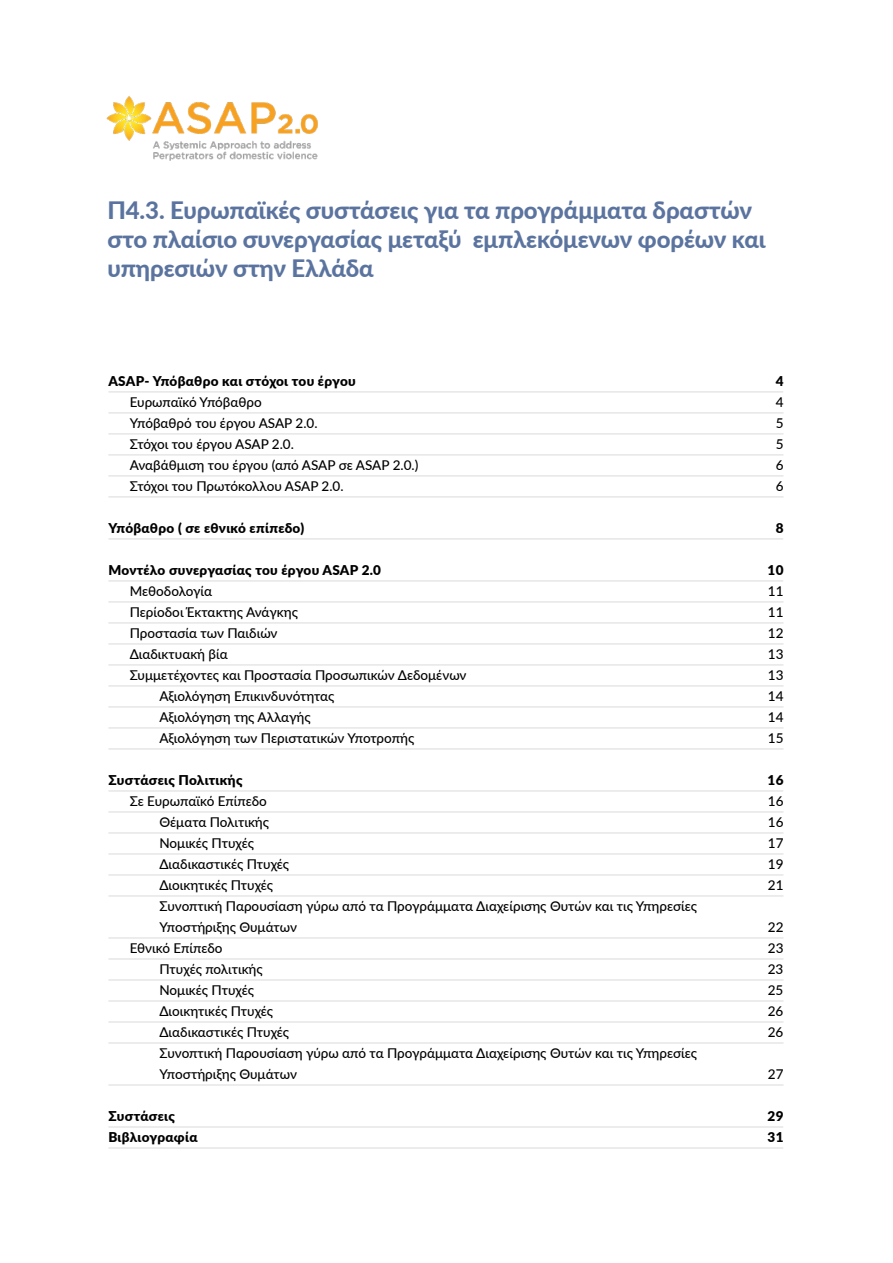
<style>
.page{position:relative;width:893px;height:1263px;background:#fff}
.page>*{position:absolute;margin:0;border:0;box-sizing:border-box;transform-origin:0 0}
.H_cover{font:800 24px/28.8px "Lato";letter-spacing:-.005em;color:#5b749f}
.t1{font:500 13.5px/21px "Lato";color:#000}
.TOC_p3{font:900 13.5px "Lato";letter-spacing:.02em;color:#000}
</style>
<div class="page">
<hr style="left:108px;top:391px;width:675px;height:1px;background:#dadada">
<hr style="left:108px;top:412px;width:675px;height:1px;background:#dadada">
<hr style="left:108px;top:433px;width:675px;height:1px;background:#dadada">
<hr style="left:108px;top:454px;width:675px;height:1px;background:#dadada">
<hr style="left:108px;top:475px;width:675px;height:1px;background:#dadada">
<hr style="left:108px;top:496px;width:675px;height:1px;background:#dadada">
<hr style="left:108px;top:538px;width:675px;height:1px;background:#dadada">
<hr style="left:108px;top:580px;width:675px;height:1px;background:#dadada">
<hr style="left:108px;top:601px;width:675px;height:1px;background:#dadada">
<hr style="left:108px;top:622px;width:675px;height:1px;background:#dadada">
<hr style="left:108px;top:643px;width:675px;height:1px;background:#dadada">
<hr style="left:108px;top:664px;width:675px;height:1px;background:#dadada">
<hr style="left:108px;top:685px;width:675px;height:1px;background:#dadada">
<hr style="left:108px;top:706px;width:675px;height:1px;background:#dadada">
<hr style="left:108px;top:727px;width:675px;height:1px;background:#dadada">
<hr style="left:108px;top:748px;width:675px;height:1px;background:#dadada">
<hr style="left:108px;top:790px;width:675px;height:1px;background:#dadada">
<hr style="left:108px;top:811px;width:675px;height:1px;background:#dadada">
<hr style="left:108px;top:832px;width:675px;height:1px;background:#dadada">
<hr style="left:108px;top:853px;width:675px;height:1px;background:#dadada">
<hr style="left:108px;top:874px;width:675px;height:1px;background:#dadada">
<hr style="left:108px;top:895px;width:675px;height:1px;background:#dadada">
<hr style="left:108px;top:937px;width:675px;height:1px;background:#dadada">
<hr style="left:108px;top:958px;width:675px;height:1px;background:#dadada">
<hr style="left:108px;top:979px;width:675px;height:1px;background:#dadada">
<hr style="left:108px;top:1000px;width:675px;height:1px;background:#dadada">
<hr style="left:108px;top:1021px;width:675px;height:1px;background:#dadada">
<hr style="left:108px;top:1042px;width:675px;height:1px;background:#dadada">
<hr style="left:108px;top:1084px;width:675px;height:1px;background:#dadada">
<hr style="left:108px;top:1126px;width:675px;height:1px;background:#dadada">
<hr style="left:108px;top:1147px;width:675px;height:1px;background:#dadada">
<img style="left:106px;top:96px;width:212px;height:65px">
<p class="H_cover" style="left:107px;top:195px;width:660px">Π4.3. Ευρωπαϊκές συστάσεις για τα προγράμματα δραστών στο πλαίσιο συνεργασίας μεταξύ εμπλεκόμενων φορέων και υπηρεσιών στην Ελλάδα</p>
<p class="TOC_p3" style="left:108px;top:371px;width:249px">ASAP- Υπόβαθρο και στόχοι του έργου</p>
<p class="TOC_p3" style="left:776px;top:371px;width:9px">4</p>
<p class="t1" style="left:130px;top:391px;width:134px">Ευρωπαϊκό Υπόβαθρο</p>
<p class="t1" style="left:776px;top:391px;width:9px">4</p>
<p class="t1" style="left:130px;top:412px;width:189px">Υπόβαθρό του έργου ASAP 2.0.</p>
<p class="t1" style="left:776px;top:412px;width:9px">5</p>
<p class="t1" style="left:130px;top:433px;width:166px">Στόχοι του έργου ASAP 2.0.</p>
<p class="t1" style="left:776px;top:433px;width:9px">5</p>
<p class="t1" style="left:130px;top:454px;width:290px">Αναβάθμιση του έργου (από ASAP σε ASAP 2.0.)</p>
<p class="t1" style="left:776px;top:454px;width:9px">6</p>
<p class="t1" style="left:130px;top:475px;width:215px">Στόχοι του Πρωτόκολλου ASAP 2.0.</p>
<p class="t1" style="left:776px;top:475px;width:9px">6</p>
<p class="TOC_p3" style="left:108px;top:518px;width:197px">Υπόβαθρο ( σε εθνικό επίπεδο)</p>
<p class="TOC_p3" style="left:776px;top:518px;width:9px">8</p>
<p class="TOC_p3" style="left:108px;top:560px;width:274px">Μοντέλο συνεργασίας του έργου ASAP 2.0</p>
<p class="TOC_p3" style="left:767px;top:560px;width:17px">10</p>
<p class="t1" style="left:130px;top:580px;width:84px">Μεθοδολογία</p>
<p class="t1" style="left:768px;top:580px;width:17px">11</p>
<p class="t1" style="left:130px;top:601px;width:170px">Περίοδοι Έκτακτης Ανάγκης</p>
<p class="t1" style="left:768px;top:601px;width:17px">11</p>
<p class="t1" style="left:130px;top:622px;width:149px">Προστασία των Παιδιών</p>
<p class="t1" style="left:768px;top:622px;width:17px">12</p>
<p class="t1" style="left:130px;top:643px;width:100px">Διαδικτυακή βία</p>
<p class="t1" style="left:768px;top:643px;width:17px">13</p>
<p class="t1" style="left:130px;top:664px;width:338px">Συμμετέχοντες και Προστασία Προσωπικών Δεδομένων</p>
<p class="t1" style="left:768px;top:664px;width:17px">13</p>
<p class="t1" style="left:159px;top:685px;width:177px">Αξιολόγηση Επικινδυνότητας</p>
<p class="t1" style="left:768px;top:685px;width:17px">14</p>
<p class="t1" style="left:159px;top:706px;width:153px">Αξιολόγηση της Αλλαγής</p>
<p class="t1" style="left:768px;top:706px;width:17px">14</p>
<p class="t1" style="left:159px;top:727px;width:256px">Αξιολόγηση των Περιστατικών Υποτροπής</p>
<p class="t1" style="left:768px;top:727px;width:17px">15</p>
<p class="TOC_p3" style="left:108px;top:770px;width:136px">Συστάσεις Πολιτικής</p>
<p class="TOC_p3" style="left:767px;top:770px;width:17px">16</p>
<p class="t1" style="left:130px;top:790px;width:139px">Σε Ευρωπαϊκό Επίπεδο</p>
<p class="t1" style="left:768px;top:790px;width:17px">16</p>
<p class="t1" style="left:159px;top:811px;width:111px">Θέματα Πολιτικής</p>
<p class="t1" style="left:768px;top:811px;width:17px">16</p>
<p class="t1" style="left:159px;top:832px;width:96px">Νομικές Πτυχές</p>
<p class="t1" style="left:768px;top:832px;width:17px">17</p>
<p class="t1" style="left:159px;top:853px;width:131px">Διαδικαστικές Πτυχές</p>
<p class="t1" style="left:768px;top:853px;width:17px">19</p>
<p class="t1" style="left:159px;top:874px;width:115px">Διοικητικές Πτυχές</p>
<p class="t1" style="left:768px;top:874px;width:17px">21</p>
<p class="t1" style="left:159px;top:895px;width:539px">Συνοπτική Παρουσίαση γύρω από τα Προγράμματα Διαχείρισης Θυτών και τις Υπηρεσίες<br>Υποστήριξης Θυμάτων</p>
<p class="t1" style="left:768px;top:916px;width:17px">22</p>
<p class="t1" style="left:130px;top:937px;width:94px">Εθνικό Επίπεδο</p>
<p class="t1" style="left:768px;top:937px;width:17px">23</p>
<p class="t1" style="left:159px;top:958px;width:105px">Πτυχές πολιτικής</p>
<p class="t1" style="left:768px;top:958px;width:17px">23</p>
<p class="t1" style="left:159px;top:979px;width:96px">Νομικές Πτυχές</p>
<p class="t1" style="left:768px;top:979px;width:17px">25</p>
<p class="t1" style="left:159px;top:1000px;width:115px">Διοικητικές Πτυχές</p>
<p class="t1" style="left:768px;top:1000px;width:17px">26</p>
<p class="t1" style="left:159px;top:1021px;width:131px">Διαδικαστικές Πτυχές</p>
<p class="t1" style="left:768px;top:1021px;width:17px">26</p>
<p class="t1" style="left:159px;top:1042px;width:539px">Συνοπτική Παρουσίαση γύρω από τα Προγράμματα Διαχείρισης Θυτών και τις Υπηρεσίες<br>Υποστήριξης Θυμάτων</p>
<p class="t1" style="left:768px;top:1063px;width:17px">27</p>
<p class="TOC_p3" style="left:108px;top:1106px;width:68px">Συστάσεις</p>
<p class="TOC_p3" style="left:767px;top:1106px;width:17px">29</p>
<p class="TOC_p3" style="left:108px;top:1127px;width:91px">Βιβλιογραφία</p>
<p class="TOC_p3" style="left:767px;top:1127px;width:17px">31</p>
</div>
